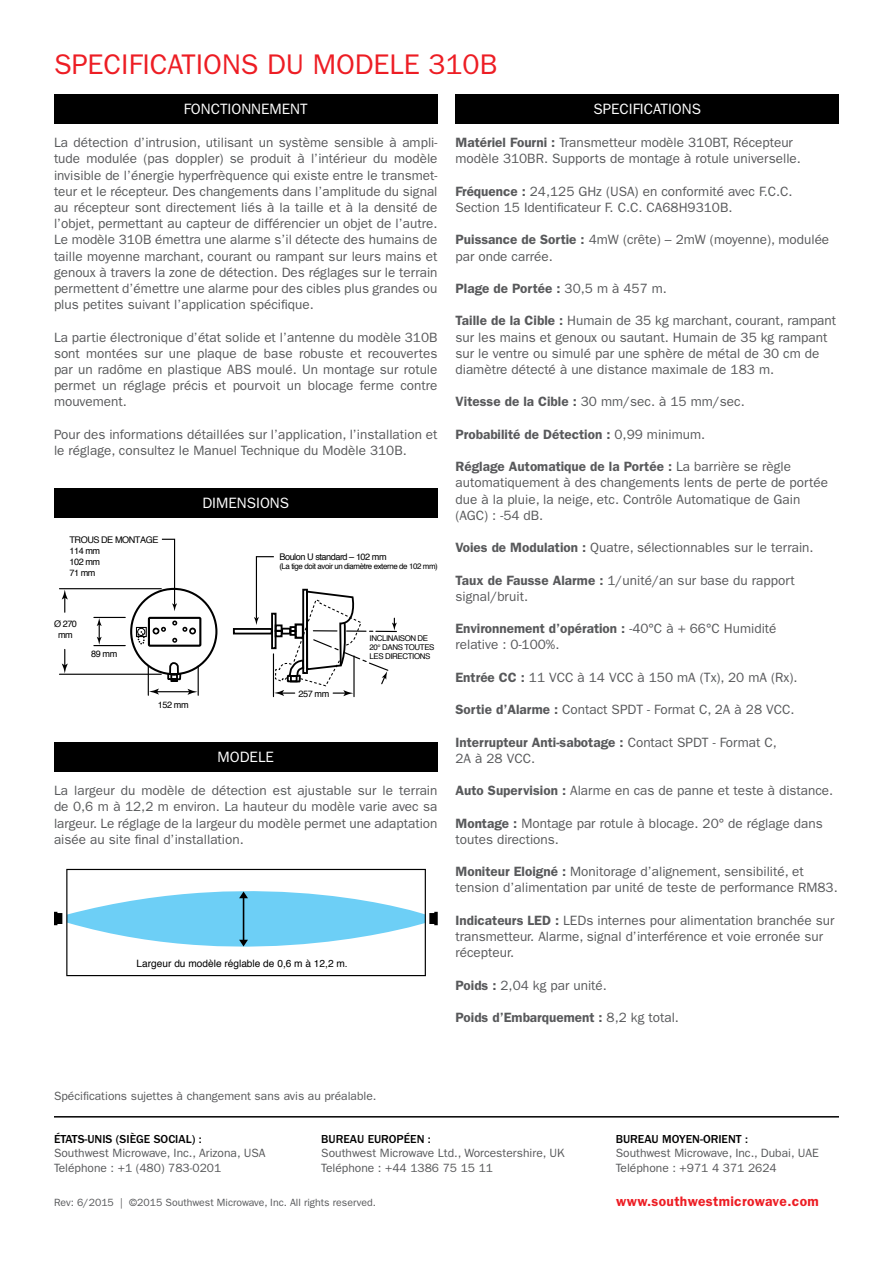
<style>
.page{position:relative;width:893px;height:1263px;background:#fff}
.page>*{position:absolute;margin:0;border:0;box-sizing:border-box;transform-origin:0 0}
.t1{font:28.5px "ITC Franklin Gothic Std";color:#ed1d24}
.t2{font:15px "ITC Franklin Gothic Std";color:#fff}
.t3{font:600 13.8px "ITC Franklin Gothic Std";letter-spacing:.025em;color:#ed1d24}
.t4{font:13.5px/16.2px "ITC Franklin Gothic Std";color:#58595b}
.t5{font:600 13.5px "ITC Franklin Gothic Std";color:#58595b}
.t6{font:12px/14.4px "ITC Franklin Gothic Std";color:#58595b}
.t7{font:500 12px "ITC Franklin Gothic Std";color:#000}
.t8{font:10.5px "ITC Franklin Gothic Std";color:#58595b}
.t9{font:10.2px "Helvetica";color:#000}
.t10{font:9.15px/10.9px "Helvetica";letter-spacing:-.05em;color:#000;text-align:center}
.t11{font:7.95px/9px "Helvetica";letter-spacing:-.05em;color:#000}
.s1{font-weight:600}
.s2{font-weight:400}
</style>
<div class="page">
<div style="left:455px;top:94px;width:384px;height:30px;background:#000"></div>
<div style="left:54px;top:742px;width:383px;height:30px;background:#000"></div>
<div style="left:54px;top:488px;width:383px;height:29px;background:#000"></div>
<div style="left:54px;top:94px;width:383px;height:30px;background:#000"></div>
<div style="left:136px;top:627px;width:11px;height:10px;border:1px solid #000"></div>
<div style="left:148px;top:617px;width:53px;height:30px;border:2px solid #000"></div>
<svg style="left:62px;top:649px;width:6px;height:24px"></svg>
<svg style="left:62px;top:590px;width:6px;height:22px"></svg>
<hr style="left:59px;top:588px;width:102px;height:1px;background:#000">
<hr style="left:59px;top:674px;width:102px;height:1px;background:#000">
<hr style="left:94px;top:645px;width:31px;height:1px;background:#000">
<svg style="left:97px;top:618px;width:5px;height:27px"></svg>
<hr style="left:94px;top:617px;width:31px;height:1px;background:#000">
<div style="left:233px;top:628px;width:40px;height:6px;border:2px solid #000"></div>
<svg style="left:137px;top:538px;width:62px;height:158px"></svg>
<svg style="left:254px;top:556px;width:143px;height:142px"></svg>
<div style="left:56px;top:913px;width:6px;height:11px;border:2px solid #000"></div>
<svg style="left:54px;top:912px;width:3px;height:13px"></svg>
<div style="left:429px;top:913px;width:6px;height:11px;border:2px solid #000"></div>
<svg style="left:434px;top:912px;width:3px;height:13px"></svg>
<svg style="left:67px;top:869px;width:358px;height:107px"></svg>
<hr style="left:54px;top:1116px;width:785px;height:1px;background:#000">
<h1 class="t1" style="left:54px;top:48px;width:445px">SPECIFICATIONS DU MODELE 310B</h1>
<p class="t2" style="left:184px;top:100px;width:125px">FONCTIONNEMENT</p>
<p class="t2" style="left:593px;top:100px;width:109px">SPECIFICATIONS</p>
<p class="t4" style="left:54px;top:135px;width:385px;text-align:justify">La détection d’intrusion, utilisant un système sensible à ampli&shy;tude modulée (pas doppler) se produit à l’intérieur du modèle invisible de l’énergie hyperfrèquence qui existe entre le transmet&shy;teur et le récepteur. Des changements dans l’amplitude du signal au récepteur sont directement liés à la taille et à la densité de l’objet, permettant au capteur de différencier un objet de l’autre.<br>Le modèle 310B émettra une alarme s’il détecte des humains de taille moyenne marchant, courant ou rampant sur leurs mains et genoux à travers la zone de détection. Des réglages sur le terrain permettent d’émettre une alarme pour des cibles plus grandes ou plus petites suivant l’application spécifique.</p>
<p class="t4" style="left:54px;top:329px;width:385px;text-align:justify">La partie électronique d’état solide et l’antenne du modèle 310B sont montées sur une plaque de base robuste et recouvertes par un radôme en plastique ABS moulé. Un montage sur rotule permet un réglage précis et pourvoit un blocage ferme contre mouvement.</p>
<p class="t4" style="left:54px;top:426px;width:385px">Pour des informations détaillées sur l’application, l’installation et le réglage, consultez le Manuel Technique du Modèle 310B.</p>
<p class="t10" style="left:69px;top:534px;width:90px;text-align:left">TROUS DE MONTAGE<br>114 mm<br>102 mm<br>71 mm</p>
<p class="t2" style="left:202px;top:494px;width:88px">DIMENSIONS</p>
<p class="t10" style="left:279px;top:551px;width:109px">Boulon U standard – 102 mm</p>
<p class="t11" style="left:279px;top:562px;width:160px">(La tige doit avoir un diamètre externe de 102 mm)</p>
<p class="t10" style="left:54px;top:618px;width:25px">Ø 270 mm</p>
<p class="t10" style="left:91px;top:648px;width:28px">89 mm</p>
<p class="t10" style="left:158px;top:700px;width:32px">152 mm</p>
<p class="t2" style="left:218px;top:748px;width:58px">MODELE</p>
<p class="t10" style="left:299px;top:688px;width:32px">257 mm</p>
<p class="t11" style="left:370px;top:634px;width:66px">INCLINAISON DE<br>20° DANS TOUTES<br>LES DIRECTIONS</p>
<p class="t4" style="left:54px;top:782px;width:385px;text-align:justify">La largeur du modèle de détection est ajustable sur le terrain de 0,6 m à 12,2 m environ. La hauteur du modèle varie avec sa largeur. Le réglage de la largeur du modèle permet une adaptation aisée au site final d’installation.</p>
<p class="t9" style="left:137px;top:955px;width:213px">Largeur du modèle réglable de 0,6 m à 12,2 m.</p>
<p class="t4" style="left:455px;top:135px;width:347px"><span class="s1">Matériel Fourni :</span> Transmetteur modèle 310BT, Récepteur modèle 310BR. Supports de montage à rotule universelle.</p>
<p class="t4" style="left:455px;top:183px;width:339px"><span class="s1">Fréquence :</span> 24,125 GHz (USA) en conformité avec F.C.C.<br>Section 15 Identificateur F. C.C. CA68H9310B.</p>
<p class="t4" style="left:455px;top:232px;width:375px"><span class="s1">Puissance de Sortie :</span> 4mW (crête) – 2mW (moyenne), modulée par onde carrée.</p>
<p class="t5" style="left:455px;top:280px;width:213px">Plage de Portée : <span class="s2">30,5 m à 457 m.</span></p>
<p class="t4" style="left:455px;top:313px;width:382px"><span class="s1">Taille de la Cible :</span> Humain de 35 kg marchant, courant, rampant sur les mains et genoux ou sautant. Humain de 35 kg rampant sur le ventre ou simulé par une sphère de métal de 30 cm de diamètre détecté à une distance maximale de 183 m.</p>
<p class="t4" style="left:455px;top:394px;width:291px"><span class="s1">Vitesse de la Cible :</span> 30 mm/sec. à 15 mm/sec.</p>
<p class="t5" style="left:455px;top:426px;width:251px">Probabilité de Détection : <span class="s2">0,99 minimum.</span></p>
<p class="t4" style="left:455px;top:459px;width:374px"><span class="s1">Réglage Automatique de la Portée :</span> La barrière se règle automatiquement à des changements lents de perte de portée due à la pluie, la neige, etc. Contrôle Automatique de Gain (AGC) : -54 dB.</p>
<p class="t4" style="left:455px;top:540px;width:360px"><span class="s1">Voies de Modulation :</span> Quatre, sélectionnables sur le terrain.</p>
<p class="t4" style="left:455px;top:572px;width:341px"><span class="s1">Taux de Fausse Alarme :</span> 1/unité/an sur base du rapport signal/bruit.</p>
<p class="t4" style="left:455px;top:621px;width:323px"><span class="s1">Environnement d’opération :</span> -40°C à + 66°C Humidité relative : 0-100%.</p>
<p class="t4" style="left:455px;top:669px;width:343px"><span class="s1">Entrée CC :</span> 11 VCC à 14 VCC à 150 mA (Tx), 20 mA (Rx).</p>
<p class="t4" style="left:455px;top:702px;width:340px"><span class="s1">Sortie d’Alarme :</span> Contact SPDT - Format C, 2A à 28 VCC.</p>
<p class="t4" style="left:455px;top:734px;width:323px"><span class="s1">Interrupteur Anti-sabotage :</span> Contact SPDT - Format C,<br>2A à 28 VCC.</p>
<p class="t4" style="left:455px;top:783px;width:379px"><span class="s1">Auto Supervision :</span> Alarme en cas de panne et teste à distance.</p>
<p class="t4" style="left:455px;top:815px;width:369px"><span class="s1">Montage :</span> Montage par rotule à blocage. 20° de réglage dans toutes directions.</p>
<p class="t4" style="left:455px;top:864px;width:384px"><span class="s1">Moniteur Eloigné :</span> Monitorage d’alignement, sensibilité, et tension d’alimentation par unité de teste de performance RM83.</p>
<p class="t4" style="left:455px;top:912px;width:380px"><span class="s1">Indicateurs LED :</span> LEDs internes pour alimentation branchée sur transmetteur. Alarme, signal d’interférence et voie erronée sur récepteur.</p>
<p class="t4" style="left:455px;top:977px;width:153px"><span class="s1">Poids :</span> 2,04 kg par unité.</p>
<p class="t5" style="left:455px;top:1009px;width:225px">Poids d’Embarquement : <span class="s2">8,2 kg total.</span></p>
<p class="t6" style="left:54px;top:1089px;width:324px">Spécifications sujettes à changement sans avis au préalable.</p>
<p class="t7" style="left:54px;top:1132px;width:149px">ÉTATS-UNIS (SIÈGE SOCIAL) :</p>
<p class="t6" style="left:54px;top:1146px;width:213px">Southwest Microwave, Inc., Arizona, USA<br>Teléphone : +1 (480) 783-0201</p>
<p class="t7" style="left:321px;top:1132px;width:111px">BUREAU EUROPÉEN :</p>
<p class="t6" style="left:321px;top:1146px;width:245px">Southwest Microwave Ltd., Worcestershire, UK<br>Teléphone : +44 1386 75 15 11</p>
<p class="t7" style="left:616px;top:1132px;width:134px">BUREAU MOYEN-ORIENT :</p>
<p class="t6" style="left:616px;top:1146px;width:205px">Southwest Microwave, Inc., Dubai, UAE<br>Teléphone : +971 4 371 2624</p>
<p class="t8" style="left:54px;top:1196px;width:323px">Rev: 6/2015 | ©2015 Southwest Microwave, Inc. All rights reserved.</p>
<p class="t3" style="left:616px;top:1193px;width:204px">www.southwestmicrowave.com</p>
</div>
